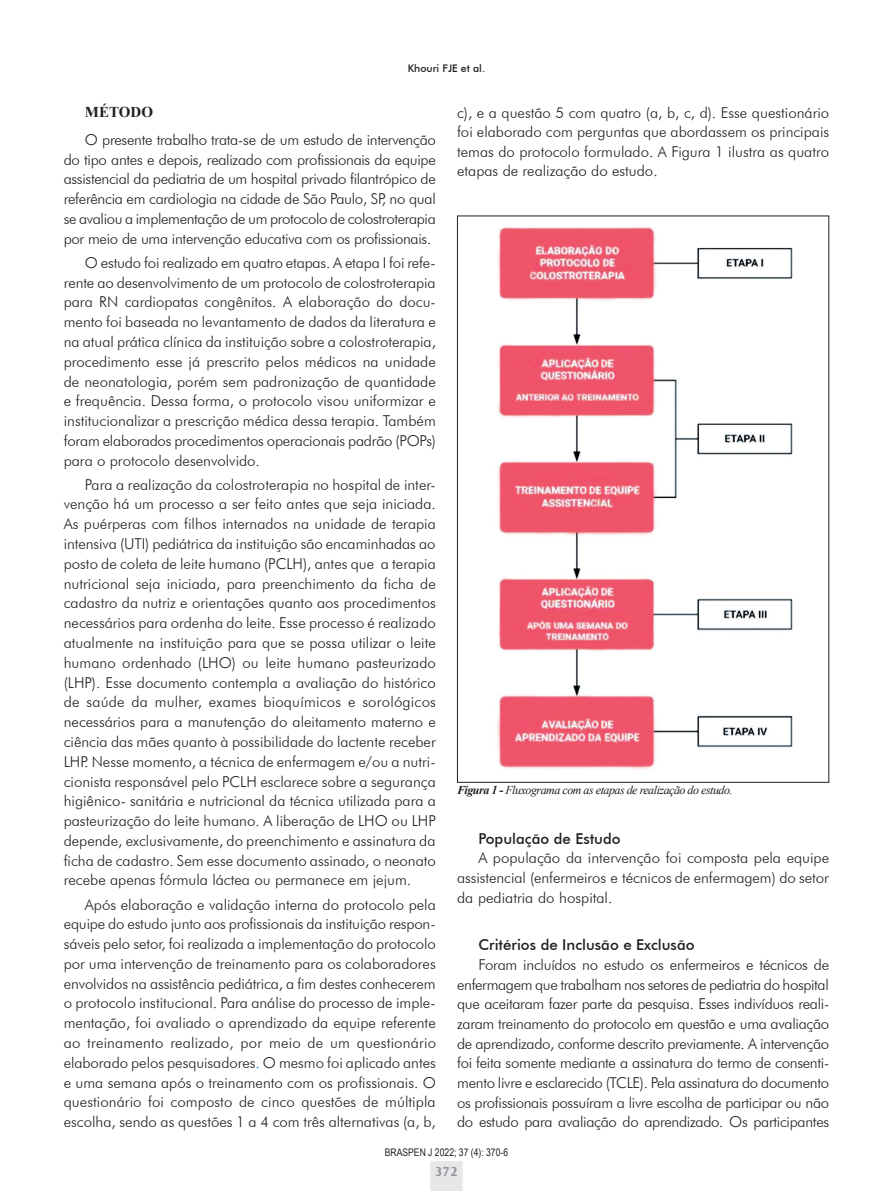
<style>
.page{position:relative;width:893px;height:1191px;background:#fff}
.page>*{position:absolute;margin:0;border:0;box-sizing:border-box;transform-origin:0 0}
.Texto{font:300 15px/19.8px "Futura BT";color:#231f20;text-align:justify}
.Subtítulo_secundário{font:500 15px "Futura BT";color:#231f20}
.Subtítulos_principai{font:700 15px "Times New Roman";color:#231f20}
.t1{font:700 13.5px "Castle T";color:#939598}
.t2{font:italic 12px "Times New Roman";letter-spacing:-.04em;color:#231f20}
.t3{font:10.5px "Arial Narrow";color:#231f20}
.t4{font:500 10.5px "Futura BT";color:#231f20}
.s1{color:#0070bf}
.s2{font-weight:700}
</style>
<div class="page">
<svg style="left:430px;top:1161px;width:33px;height:30px"></svg>
<img style="left:497px;top:226px;width:296px;height:544px">
<p class="t4" style="left:408px;top:62px;width:79px">Khouri FJE et al.</p>
<p class="Subtítulos_principai" style="left:85px;top:101px;width:70px">MÉTODO</p>
<p class="Texto" style="left:64px;top:129px;width:374px;text-indent:21px">O presente trabalho trata-se de um estudo de intervenção do tipo antes e depois, realizado com profissionais da equipe assistencial da pediatria de um hospital privado filantrópico de referência em cardiologia na cidade de São Paulo, SP, no qual se avaliou a implementação de um protocolo de colostroterapia por meio de uma intervenção educativa com os profissionais.</p>
<p class="Texto" style="left:64px;top:252px;width:374px;text-indent:21px">O estudo foi realizado em quatro etapas. A etapa I foi refe&shy;rente ao desenvolvimento de um protocolo de colostroterapia para RN cardiopatas congênitos. A elaboração do docu&shy;mento foi baseada no levantamento de dados da literatura e na atual prática clínica da instituição sobre a colostroterapia, procedimento esse já prescrito pelos médicos na unidade de neonatologia, porém sem padronização de quantidade e frequência. Dessa forma, o protocolo visou uniformizar e institucionalizar a prescrição médica dessa terapia. Também foram elaborados procedimentos operacionais padrão (POPs) para o protocolo desenvolvido.</p>
<p class="Texto" style="left:64px;top:474px;width:374px;text-indent:21px">Para a realização da colostroterapia no hospital de inter&shy;venção há um processo a ser feito antes que seja iniciada.<br>As puérperas com filhos internados na unidade de terapia intensiva (UTI) pediátrica da instituição são encaminhadas ao posto de coleta de leite humano (PCLH), antes que a terapia nutricional seja iniciada, para preenchimento da ficha de cadastro da nutriz e orientações quanto aos procedimentos necessários para ordenha do leite. Esse processo é realizado atualmente na instituição para que se possa utilizar o leite humano ordenhado (LHO) ou leite humano pasteurizado (LHP). Esse documento contempla a avaliação do histórico de saúde da mulher, exames bioquímicos e sorológicos necessários para a manutenção do aleitamento materno e ciência das mães quanto à possibilidade do lactente receber LHP. Nesse momento, a técnica de enfermagem e/ou a nutri&shy;cionista responsável pelo PCLH esclarece sobre a segurança higiênico- sanitária e nutricional da técnica utilizada para a pasteurização do leite humano. A liberação de LHO ou LHP depende, exclusivamente, do preenchimento e assinatura da ficha de cadastro. Sem esse documento assinado, o neonato recebe apenas fórmula láctea ou permanece em jejum.</p>
<p class="Texto" style="left:64px;top:894px;width:374px;text-indent:21px">Após elaboração e validação interna do protocolo pela equipe do estudo junto aos profissionais da instituição respon&shy;sáveis pelo setor, foi realizada a implementação do protocolo por uma intervenção de treinamento para os colaboradores envolvidos na assistência pediátrica, a fim destes conhecerem o protocolo institucional. Para análise do processo de imple&shy;mentação, foi avaliado o aprendizado da equipe referente ao treinamento realizado, por meio de um questionário elaborado pelos pesquisadores<span class="s1">.</span> O mesmo foi aplicado antes e uma semana após o treinamento com os profissionais. O questionário foi composto de cinco questões de múltipla escolha, sendo as questões 1 a 4 com três alternativas (a, b,</p>
<p class="Texto" style="left:457px;top:102px;width:374px">c), e a questão 5 com quatro (a, b, c, d). Esse questionário foi elaborado com perguntas que abordassem os principais temas do protocolo formulado. A Figura 1 ilustra as quatro etapas de realização do estudo.</p>
<p class="t2" style="left:457px;top:781px;width:277px"><span class="s2">Figura 1 -</span> Fluxograma com as etapas de realização do estudo.</p>
<p class="Subtítulo_secundário" style="left:478px;top:829px;width:144px">População de Estudo</p>
<p class="Texto" style="left:457px;top:848px;width:374px;text-indent:21px">A população da intervenção foi composta pela equipe assistencial (enfermeiros e técnicos de enfermagem) do setor da pediatria do hospital.</p>
<p class="Subtítulo_secundário" style="left:478px;top:936px;width:218px">Critérios de Inclusão e Exclusão</p>
<p class="Texto" style="left:457px;top:954px;width:374px;text-indent:21px">Foram incluídos no estudo os enfermeiros e técnicos de enfermagem que trabalham nos setores de pediatria do hospital que aceitaram fazer parte da pesquisa. Esses indivíduos reali&shy;zaram treinamento do protocolo em questão e uma avaliação de aprendizado, conforme descrito previamente. A intervenção foi feita somente mediante a assinatura do termo de consenti&shy;mento livre e esclarecido (TCLE). Pela assinatura do documento os profissionais possuíram a livre escolha de participar ou não do estudo para avaliação do aprendizado. Os participantes</p>
<p class="t3" style="left:385px;top:1144px;width:125px">BRASPEN J 2022; 37 (4): 370-6</p>
<p class="t1" style="left:435px;top:1164px;width:24px">372</p>
</div>
